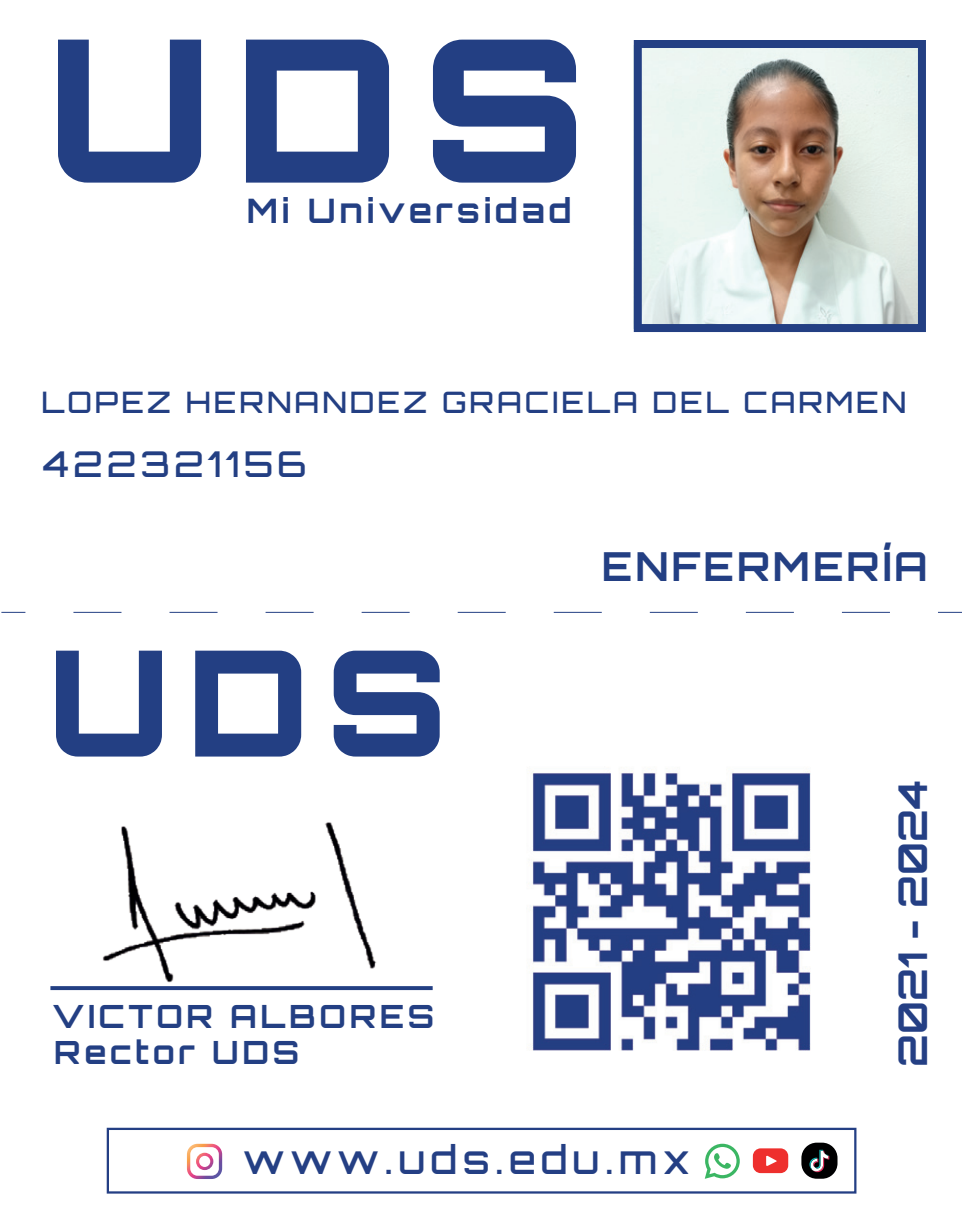
<style>
.page{position:relative;width:966px;height:1227px;background:#fff}
.page>*{position:absolute;margin:0;border:0;box-sizing:border-box;transform-origin:0 0}
.t1{font:700 40px "Orbitron";letter-spacing:.075em;color:#233f83}
.t2{font:700 39.6px "Orbitron";color:#243f84}
.t3{font:500 39.2px "Orbitron";letter-spacing:.135em;color:#243f84}
.t4{font:500 35.6px "Orbitron";letter-spacing:.115em;color:#233f83}
.t5{font:700 33.6px "Orbitron";letter-spacing:.115em;color:#233f83}
.t6{font:700 32px/36px "Orbitron";letter-spacing:.115em;color:#233f83}
.t7{font:500 29.6px "Orbitron";letter-spacing:.1em;color:#233f83}
</style>
<div class="page">
<img style="left:642px;top:49px;width:274px;height:274px">
<div style="left:633px;top:40px;width:292px;height:292px;border:8px solid #233f83"></div>
<svg style="left:58px;top:40px;width:143px;height:143px"></svg>
<svg style="left:246px;top:40px;width:143px;height:143px"></svg>
<svg style="left:433px;top:40px;width:143px;height:143px"></svg>
<svg style="left:56px;top:651px;width:106px;height:105px"></svg>
<svg style="left:195px;top:651px;width:106px;height:105px"></svg>
<svg style="left:334px;top:651px;width:105px;height:105px"></svg>
<div style="left:50px;top:986px;width:382px;height:4px;border:2px solid #233f83"></div>
<img style="left:94px;top:822px;width:288px;height:169px">
<svg style="left:187px;top:1144px;width:35px;height:35px"></svg>
<svg style="left:704px;top:1144px;width:35px;height:35px"></svg>
<svg style="left:752px;top:1148px;width:36px;height:25px"></svg>
<div style="left:107px;top:1128px;width:749px;height:65px;border:2px solid #243f84"></div>
<div style="left:801px;top:1143px;width:36px;height:36px;background:#000001;border-radius:15px"></div>
<svg style="left:809px;top:1150px;width:20px;height:22px"></svg>
<img style="left:531px;top:770px;width:280px;height:281px">
<svg style="left:1px;top:612px;width:24px;height:1px"></svg>
<svg style="left:73px;top:612px;width:817px;height:1px"></svg>
<svg style="left:938px;top:612px;width:23px;height:1px"></svg>
<p class="t5" style="left:247px;top:191px;width:326px">Mi Universidad</p>
<p class="t7" style="left:41px;top:383px;width:866px">LOPEZ HERNANDEZ GRACIELA DEL CARMEN</p>
<p class="t4" style="left:43px;top:442px;width:265px">422321156</p>
<p class="t6" style="left:52px;top:998px;width:383px">VICTOR ALBORES<br>Rector UDS</p>
<h1 class="t1" style="left:601px;top:542px;width:327px">ENFERMERÍA</h1>
<h2 class="t2" style="left:888px;top:1067px;width:289px;rotate:-90deg">2021 - 2024</h2>
<h3 class="t3" style="left:243px;top:1135px;width:448px">www.uds.edu.mx</h3>
</div>
